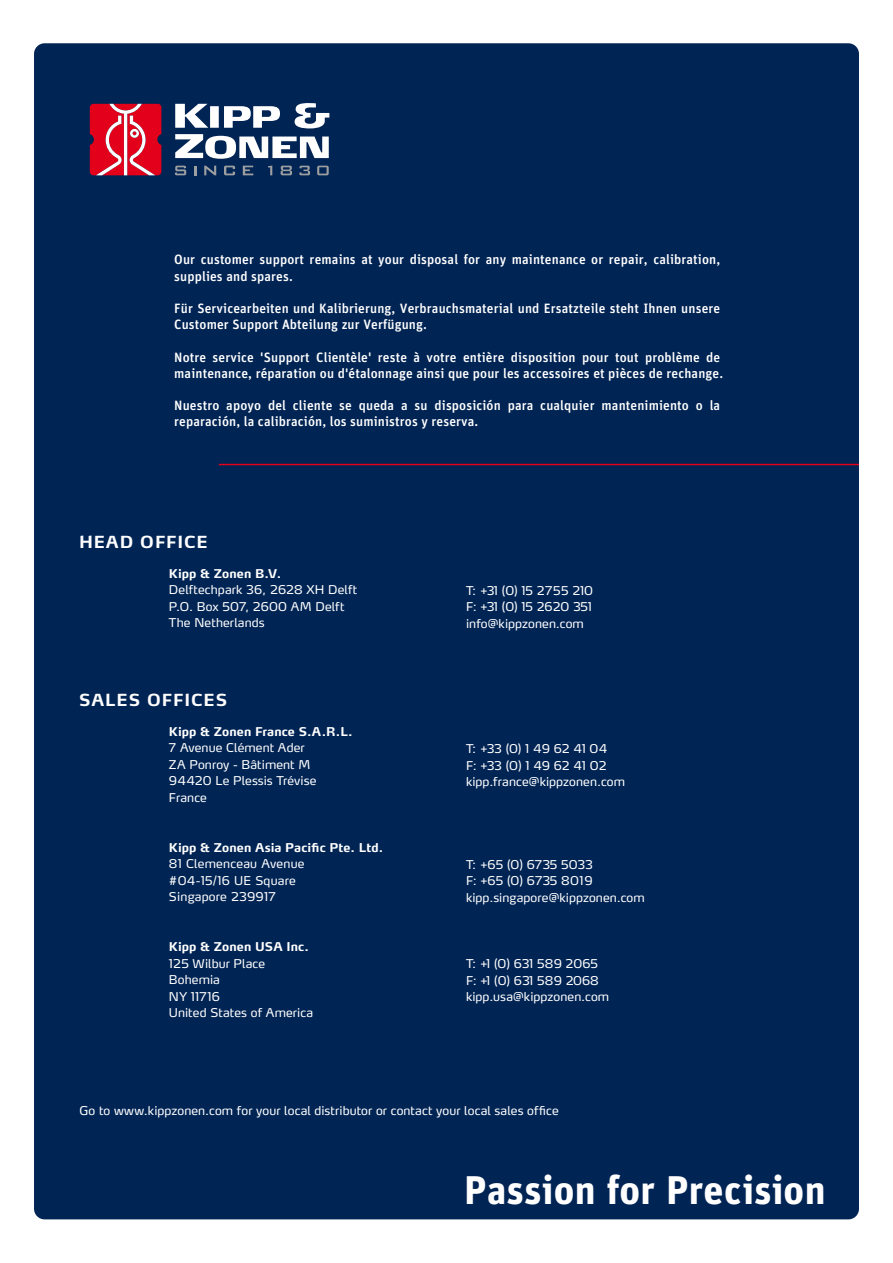
<style>
.page{position:relative;width:893px;height:1263px;background:#fff}
.page>*{position:absolute;margin:0;border:0;box-sizing:border-box;transform-origin:0 0}
.t1{font:700 39.9px "Unit";letter-spacing:.01em;color:#fff}
.t2{font:700 16.5px "Max";letter-spacing:.06em;color:#fff}
.t3{font:500 13.5px/16.2px "Unit";letter-spacing:.01em;color:#fff}
.t4{font:12px/16.5px "Max LF";letter-spacing:.01em;color:#fff}
.t5{font:700 12px "Max LF";letter-spacing:.015em;color:#fff}
.t6{font:12px "Max";letter-spacing:.01em;color:#fff}
</style>
<div class="page">
<div style="left:34px;top:43px;width:825px;height:1176px;background:#002454;border-radius:11px"></div>
<svg style="left:175px;top:166px;width:11px;height:9px"></svg>
<svg style="left:194px;top:166px;width:2px;height:9px"></svg>
<svg style="left:204px;top:166px;width:12px;height:9px"></svg>
<svg style="left:224px;top:166px;width:11px;height:9px"></svg>
<svg style="left:243px;top:166px;width:10px;height:9px"></svg>
<svg style="left:268px;top:166px;width:4px;height:9px"></svg>
<svg style="left:281px;top:166px;width:11px;height:9px"></svg>
<svg style="left:299px;top:166px;width:11px;height:9px"></svg>
<svg style="left:317px;top:166px;width:12px;height:9px"></svg>
<svg style="left:175px;top:103px;width:154px;height:56px"></svg>
<svg style="left:90px;top:104px;width:71px;height:71px;background:#e02e44"></svg>
<hr style="left:219px;top:464px;width:640px;height:1px;background:#e2001a">
<p class="t3" style="left:174px;top:251px;width:547px">Our customer support remains at your disposal for any maintenance or repair, calibration, supplies and spares.</p>
<p class="t3" style="left:174px;top:300px;width:548px">Für Servicearbeiten und Kalibrierung, Verbrauchsmaterial und Ersatzteile steht Ihnen unsere<br>Customer Support Abteilung zur Verfügung.</p>
<p class="t3" style="left:174px;top:349px;width:550px">Notre service 'Support Clientèle' reste à votre entière disposition pour tout problème de maintenance, réparation ou d'étalonnage ainsi que pour les accessoires et pièces de rechange.</p>
<p class="t3" style="left:174px;top:397px;width:547px">Nuestro apoyo del cliente se queda a su disposición para cualquier mantenimiento o la reparación, la calibración, los suministros y reserva.</p>
<p class="t2" style="left:79px;top:532px;width:130px">HEAD OFFICE</p>
<p class="t5" style="left:169px;top:566px;width:114px">Kipp &amp; Zonen B.V.</p>
<p class="t4" style="left:169px;top:581px;width:190px">Delftechpark 36, 2628 XH Delft<br>P.O. Box 507, 2600 AM Delft<br>The Netherlands</p>
<p class="t4" style="left:466px;top:582px;width:128px;text-align:justify">T: +31 (0) 15 2755 210<br>F: +31 (0) 15 2620 351 info@kippzonen.com</p>
<p class="t2" style="left:79px;top:690px;width:150px">SALES OFFICES</p>
<p class="t5" style="left:169px;top:724px;width:185px">Kipp &amp; Zonen France S.A.R.L.</p>
<p class="t4" style="left:169px;top:739px;width:149px">7 Avenue Clément Ader<br>ZA Ponroy - Bâtiment M<br>94420 Le Plessis Trévise<br>France</p>
<p class="t4" style="left:466px;top:740px;width:160px">T: +33 (0) 1 49 62 41 04<br>F: +33 (0) 1 49 62 41 02 kipp.france@kippzonen.com</p>
<p class="t5" style="left:169px;top:840px;width:216px">Kipp &amp; Zonen Asia Pacific Pte. Ltd.</p>
<p class="t4" style="left:169px;top:855px;width:137px">81 Clemenceau Avenue #04-15/16 UE Square<br>Singapore 239917</p>
<p class="t4" style="left:466px;top:856px;width:180px">T: +65 (0) 6735 5033<br>F: +65 (0) 6735 8019 kipp.singapore@kippzonen.com</p>
<p class="t5" style="left:169px;top:939px;width:141px">Kipp &amp; Zonen USA Inc.</p>
<p class="t4" style="left:169px;top:955px;width:146px">125 Wilbur Place<br>Bohemia<br>NY 11716<br>United States of America</p>
<p class="t4" style="left:466px;top:955px;width:145px">T: +1 (0) 631 589 2065<br>F: +1 (0) 631 589 2068 kipp.usa@kippzonen.com</p>
<p class="t6" style="left:79px;top:1103px;width:481px">Go to www.kippzonen.com for your local distributor or contact your local sales office</p>
<h1 class="t1" style="left:464px;top:1165px;width:363px">Passion for Precision</h1>
</div>
